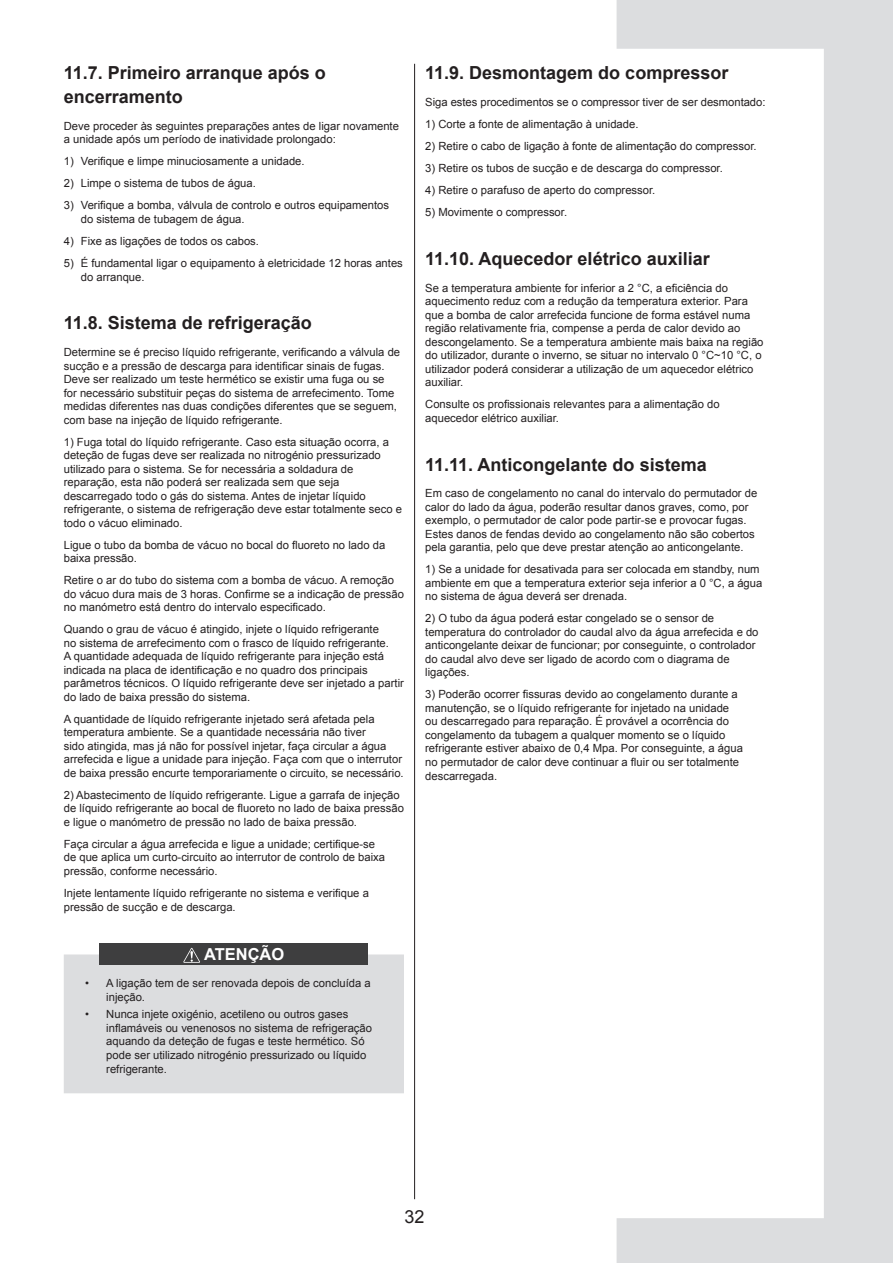
<style>
.page{position:relative;width:893px;height:1263px;background:#fff}
.page>*{position:absolute;margin:0;border:0;box-sizing:border-box;transform-origin:0 0}
.目录2{font:700 18px/24px "Arial";color:#231f20}
.t1{font:18px "Arial";color:#231f20}
.t2{font:700 16.5px "Arial";color:#fff}
.段落样式1{font:11.25px/13.5px "Arial";color:#231f20}
</style>
<div class="page">
<svg style="left:617px;top:0;width:276px;height:1263px"></svg>
<div style="left:64px;top:954px;width:340px;height:139px;background:#dcdddf"></div>
<div style="left:100px;top:944px;width:268px;height:21px;background:#3e3e3f"></div>
<svg style="left:183px;top:948px;width:17px;height:15px"></svg>
<hr style="left:414px;top:64px;width:1px;height:1135px;background:#231f20">
<p class="目录2" style="left:64px;top:62px;width:264px">11.7. Primeiro arranque após o encerramento</p>
<p class="段落样式1" style="left:64px;top:119px;width:337px">Deve proceder às seguintes preparações antes de ligar novamente a unidade após um período de inatividade prolongado:</p>
<p class="段落样式1" style="left:64px;top:155px;width:242px">1) Verifique e limpe minuciosamente a unidade.</p>
<p class="段落样式1" style="left:64px;top:177px;width:194px">2) Limpe o sistema de tubos de água.</p>
<p class="段落样式1" style="left:81px;top:199px;width:310px;text-indent:-17px">3) Verifique a bomba, válvula de controlo e outros equipamentos do sistema de tubagem de água.</p>
<p class="段落样式1" style="left:64px;top:234px;width:197px">4) Fixe as ligações de todos os cabos.</p>
<p class="段落样式1" style="left:81px;top:256px;width:324px;text-indent:-17px">5) É fundamental ligar o equipamento à eletricidade 12 horas antes do arranque.</p>
<p class="目录2" style="left:64px;top:312px;width:250px">11.8. Sistema de refrigeração</p>
<p class="段落样式1" style="left:64px;top:346px;width:338px">Determine se é preciso líquido refrigerante, verificando a válvula de sucção e a pressão de descarga para identificar sinais de fugas.<br>Deve ser realizado um teste hermético se existir uma fuga ou se for necessário substituir peças do sistema de arrefecimento. Tome medidas diferentes nas duas condições diferentes que se seguem, com base na injeção de líquido refrigerante.</p>
<p class="段落样式1" style="left:64px;top:435px;width:340px">1) Fuga total do líquido refrigerante. Caso esta situação ocorra, a deteção de fugas deve ser realizada no nitrogénio pressurizado utilizado para o sistema. Se for necessária a soldadura de reparação, esta não poderá ser realizada sem que seja descarregado todo o gás do sistema. Antes de injetar líquido refrigerante, o sistema de refrigeração deve estar totalmente seco e todo o vácuo eliminado.</p>
<p class="段落样式1" style="left:64px;top:538px;width:323px">Ligue o tubo da bomba de vácuo no bocal do fluoreto no lado da baixa pressão.</p>
<p class="段落样式1" style="left:64px;top:574px;width:342px">Retire o ar do tubo do sistema com a bomba de vácuo. A remoção do vácuo dura mais de 3 horas. Confirme se a indicação de pressão no manómetro está dentro do intervalo especificado.</p>
<p class="段落样式1" style="left:64px;top:623px;width:342px">Quando o grau de vácuo é atingido, injete o líquido refrigerante<br>no sistema de arrefecimento com o frasco de líquido refrigerante.<br>A quantidade adequada de líquido refrigerante para injeção está indicada na placa de identificação e no quadro dos principais parâmetros técnicos. O líquido refrigerante deve ser injetado a partir do lado de baixa pressão do sistema.</p>
<p class="段落样式1" style="left:64px;top:712px;width:341px">A quantidade de líquido refrigerante injetado será afetada pela temperatura ambiente. Se a quantidade necessária não tiver<br>sido atingida, mas já não for possível injetar, faça circular a água arrefecida e ligue a unidade para injeção. Faça com que o interrutor de baixa pressão encurte temporariamente o circuito, se necessário.</p>
<p class="段落样式1" style="left:64px;top:788px;width:342px">2) Abastecimento de líquido refrigerante. Ligue a garrafa de injeção de líquido refrigerante ao bocal de fluoreto no lado de baixa pressão e ligue o manómetro de pressão no lado de baixa pressão.</p>
<p class="段落样式1" style="left:64px;top:837px;width:323px">Faça circular a água arrefecida e ligue a unidade; certifique-se de que aplica um curto-circuito ao interrutor de controlo de baixa pressão, conforme necessário.</p>
<p class="段落样式1" style="left:64px;top:886px;width:307px">Injete lentamente líquido refrigerante no sistema e verifique a pressão de sucção e de descarga.</p>
<p class="t2" style="left:204px;top:944px;width:82px">ATENÇÃO</p>
<p class="段落样式1" style="left:106px;top:976px;width:266px;text-indent:-21px">• A ligação tem de ser renovada depois de concluída a injeção.</p>
<p class="段落样式1" style="left:106px;top:1008px;width:267px;text-indent:-21px">• Nunca injete oxigénio, acetileno ou outros gases inflamáveis ou venenosos no sistema de refrigeração aquando da deteção de fugas e teste hermético. Só pode ser utilizado nitrogénio pressurizado ou líquido refrigerante.</p>
<p class="目录2" style="left:425px;top:62px;width:305px">11.9. Desmontagem do compressor</p>
<p class="段落样式1" style="left:425px;top:95px;width:342px">Siga estes procedimentos se o compressor tiver de ser desmontado:</p>
<p class="段落样式1" style="left:425px;top:117px;width:215px">1) Corte a fonte de alimentação à unidade.</p>
<p class="段落样式1" style="left:425px;top:139px;width:333px">2) Retire o cabo de ligação à fonte de alimentação do compressor.</p>
<p class="段落样式1" style="left:425px;top:161px;width:299px">3) Retire os tubos de sucção e de descarga do compressor.</p>
<p class="段落样式1" style="left:425px;top:183px;width:232px">4) Retire o parafuso de aperto do compressor.</p>
<p class="段落样式1" style="left:425px;top:206px;width:143px">5) Movimente o compressor.</p>
<p class="目录2" style="left:425px;top:247px;width:286px">11.10. Aquecedor elétrico auxiliar</p>
<p class="段落样式1" style="left:425px;top:281px;width:340px">Se a temperatura ambiente for inferior a 2 °C, a eficiência do aquecimento reduz com a redução da temperatura exterior. Para que a bomba de calor arrefecida funcione de forma estável numa região relativamente fria, compense a perda de calor devido ao descongelamento. Se a temperatura ambiente mais baixa na região do utilizador, durante o inverno, se situar no intervalo 0 °C~10 °C, o utilizador poderá considerar a utilização de um aquecedor elétrico auxiliar.</p>
<p class="段落样式1" style="left:425px;top:397px;width:296px">Consulte os profissionais relevantes para a alimentação do aquecedor elétrico auxiliar.</p>
<p class="目录2" style="left:425px;top:453px;width:283px">11.11. Anticongelante do sistema</p>
<p class="段落样式1" style="left:425px;top:487px;width:334px">Em caso de congelamento no canal do intervalo do permutador de calor do lado da água, poderão resultar danos graves, como, por exemplo, o permutador de calor pode partir-se e provocar fugas.<br>Estes danos de fendas devido ao congelamento não são cobertos pela garantia, pelo que deve prestar atenção ao anticongelante.</p>
<p class="段落样式1" style="left:425px;top:563px;width:339px">1) Se a unidade for desativada para ser colocada em standby, num ambiente em que a temperatura exterior seja inferior a 0 °C, a água no sistema de água deverá ser drenada.</p>
<p class="段落样式1" style="left:425px;top:612px;width:335px">2) O tubo da água poderá estar congelado se o sensor de temperatura do controlador do caudal alvo da água arrefecida e do anticongelante deixar de funcionar; por conseguinte, o controlador do caudal alvo deve ser ligado de acordo com o diagrama de ligações.</p>
<p class="段落样式1" style="left:425px;top:688px;width:319px">3) Poderão ocorrer fissuras devido ao congelamento durante a manutenção, se o líquido refrigerante for injetado na unidade ou descarregado para reparação. É provável a ocorrência do congelamento da tubagem a qualquer momento se o líquido refrigerante estiver abaixo de 0,4 Mpa. Por conseguinte, a água no permutador de calor deve continuar a fluir ou ser totalmente descarregada.</p>
<h1 class="t1" style="left:405px;top:1205px;width:22px">32</h1>
</div>
